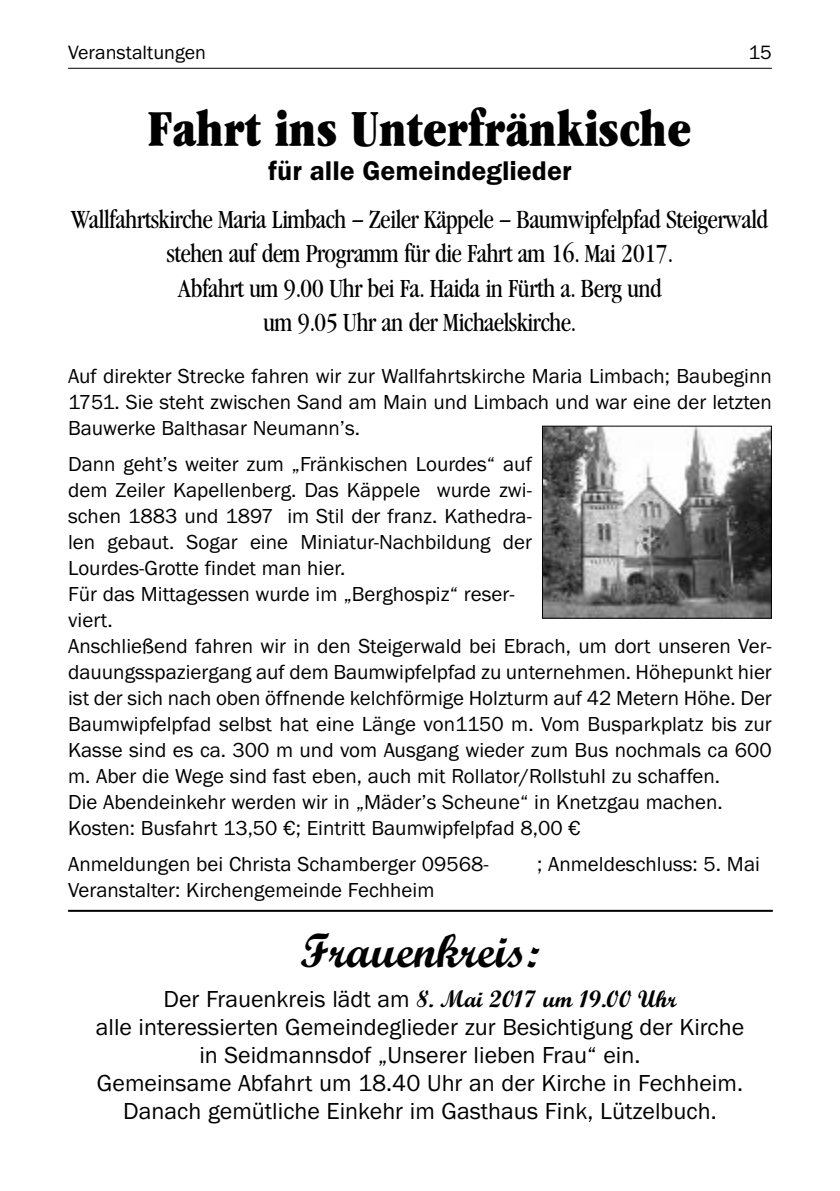
<style>
.page{position:relative;width:840px;height:1191px;background:#fff}
.page>*{position:absolute;margin:0;border:0;box-sizing:border-box;transform-origin:0 0}
.t1{font:48px "Gaia Condensed Large Normal";color:#000}
.t2{font:48px "Script MT Bold";color:#000}
.t3{font:600 28px "Franklin Gothic";color:#000}
.t4{font:24px/28px "Franklin Gothic";color:#000;text-align:center}
.t5{font:24px/34px "Gaia Condensed Normal";color:#000;text-align:center}
.t6{font:21px/26px "Franklin Gothic";color:#000}
.t7{font:20px "Franklin Gothic";color:#000}
.s1{color:#fff}
.s2{font-family:"Script MT Bold"}
</style>
<div class="page">
<hr style="left:68px;top:68px;width:703px;height:1px;background:#000">
<hr style="left:68px;top:909px;width:704px;height:2px;background:#000">
<img style="left:543px;top:427px;width:226px;height:189px">
<div style="left:541px;top:425px;width:230px;height:193px;border:1px solid #000"></div>
<p class="t7" style="left:68px;top:41px;width:139px">Veranstaltungen</p>
<p class="t7" style="left:748px;top:41px;width:25px">15</p>
<h1 class="t1" style="left:148px;top:102px;width:544px">Fahrt ins Unterfränkische</h1>
<h2 class="t3" style="left:268px;top:154px;width:305px">für alle Gemeindeglieder</h2>
<p class="t5" style="left:72px;top:203px;width:697px">Wallfahrtskirche Maria Limbach – Zeiler Käppele – Baumwipfelpfad Steigerwald stehen auf dem Programm für die Fahrt am 16. Mai 2017.<br>Abfahrt um 9.00 Uhr bei Fa. Haida in Fürth a. Berg und<br>um 9.05 Uhr an der Michaelskirche.</p>
<p class="t6" style="left:68px;top:362px;width:704px;text-align:justify">Auf direkter Strecke fahren wir zur Wallfahrtskirche Maria Limbach; Baubeginn 1751. Sie steht zwischen Sand am Main und Limbach und war eine der letzten Bauwerke Balthasar Neumann’s.</p>
<p class="t6" style="left:68px;top:450px;width:705px">Dann geht’s weiter zum „Fränkischen Lourdes“ auf<br>dem Zeiler Kapellenberg. Das Käppele wurde zwi-<br>schen 1883 und 1897 im Stil der franz. Kathedra-<br>len gebaut. Sogar eine Miniatur-Nachbildung der<br>Lourdes-Grotte findet man hier.<br>Für das Mittagessen wurde im „Berghospiz“ reser-<br>viert.<br>Anschließend fahren wir in den Steigerwald bei Ebrach, um dort unseren Ver&shy;dauungsspaziergang auf dem Baumwipfelpfad zu unternehmen. Höhepunkt hier ist der sich nach oben öffnende kelchförmige Holzturm auf 42 Metern Höhe. Der Baumwipfelpfad selbst hat eine Länge von1150 m. Vom Busparkplatz bis zur Kasse sind es ca. 300 m und vom Ausgang wieder zum Bus nochmals ca 600 m. Aber die Wege sind fast eben, auch mit Rollator/Rollstuhl zu schaffen.<br>Die Abendeinkehr werden wir in „Mäder’s Scheune“ in Knetzgau machen.<br>Kosten: Busfahrt 13,50 €; Eintritt Baumwipfelpfad 8,00 €</p>
<p class="t6" style="left:68px;top:850px;width:693px">Anmeldungen bei Christa Schamberger 09568-<span class="s1">6375</span>; Anmeldeschluss: 5. Mai<br>Veranstalter: Kirchengemeinde Fechheim</p>
<h1 class="t2" style="left:300px;top:922px;width:241px">Frauenkreis:</h1>
<p class="t4" style="left:96px;top:984px;width:649px">Der Frauenkreis lädt am <span class="s2">8. Mai 2017 um 19.00 Uhr<br></span>alle interessierten Gemeindeglieder zur Besichtigung der Kirche in Seidmannsdof „Unserer lieben Frau“ ein.<br>Gemeinsame Abfahrt um 18.40 Uhr an der Kirche in Fechheim.<br>Danach gemütliche Einkehr im Gasthaus Fink, Lützelbuch.</p>
</div>
